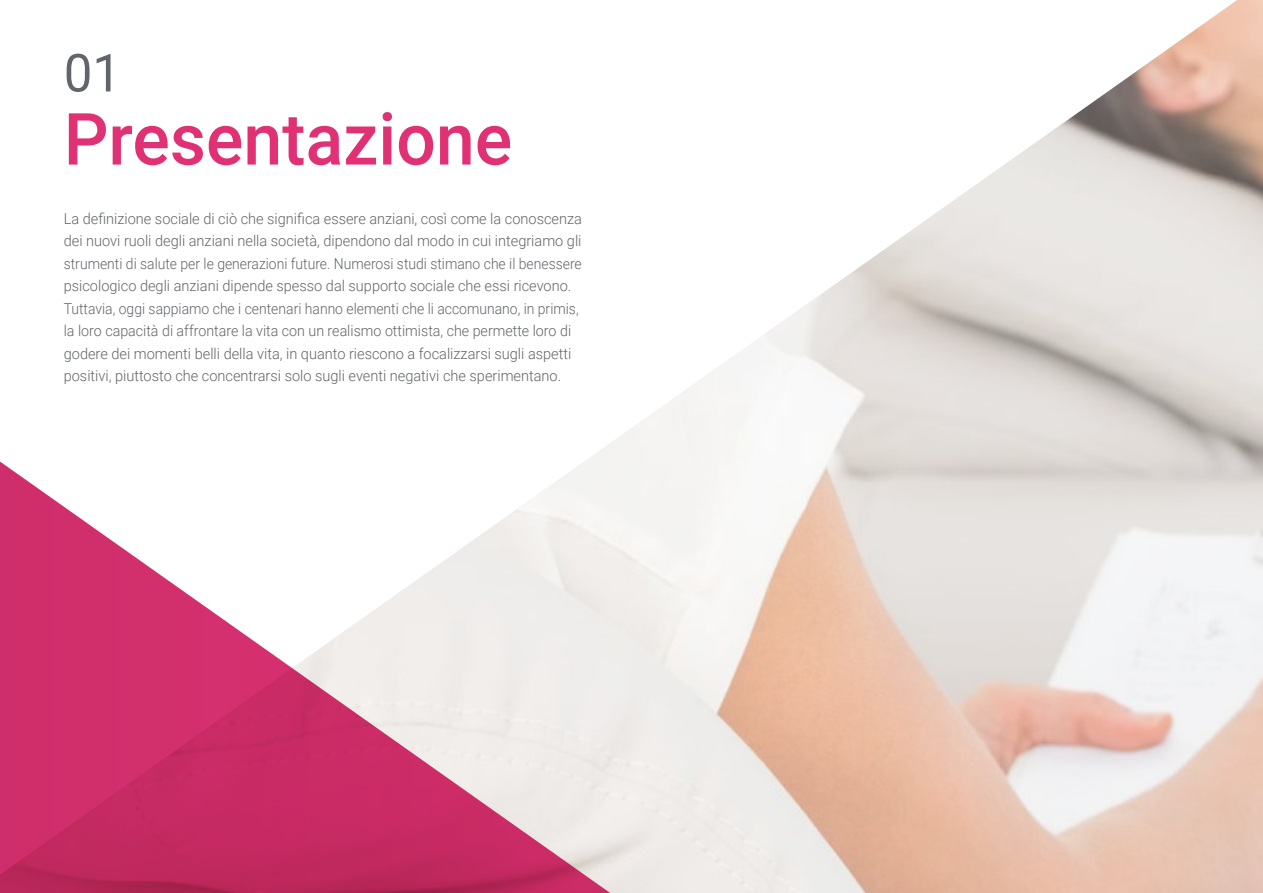
<style>
.page{position:relative;width:1263px;height:893px;background:#fff}
.page>*{position:absolute;margin:0;border:0;box-sizing:border-box;transform-origin:0 0}
.t1{font:500 72px "Roboto";color:#df3174}
.t2{font:52.5px "Roboto";color:#61646a}
.t3{font:300 15px/22.5px "Roboto";color:#61646a}
</style>
<div class="page">
<img style="left:607px;top:0;width:656px;height:893px">
<svg style="left:0;top:446px;width:640px;height:447px"></svg>
<h2 class="t2" style="left:64px;top:36px;width:59px">01</h2>
<h1 class="t1" style="left:64px;top:89px;width:450px">Presentazione</h1>
<p class="t3" style="left:64px;top:207px;width:520px">La definizione sociale di ciò che significa essere anziani, così come la conoscenza dei nuovi ruoli degli anziani nella società, dipendono dal modo in cui integriamo gli strumenti di salute per le generazioni future. Numerosi studi stimano che il benessere psicologico degli anziani dipende spesso dal supporto sociale che essi ricevono.<br>Tuttavia, oggi sappiamo che i centenari hanno elementi che li accomunano, in primis, la loro capacità di affrontare la vita con un realismo ottimista, che permette loro di godere dei momenti belli della vita, in quanto riescono a focalizzarsi sugli aspetti positivi, piuttosto che concentrarsi solo sugli eventi negativi che sperimentano.</p>
</div>
